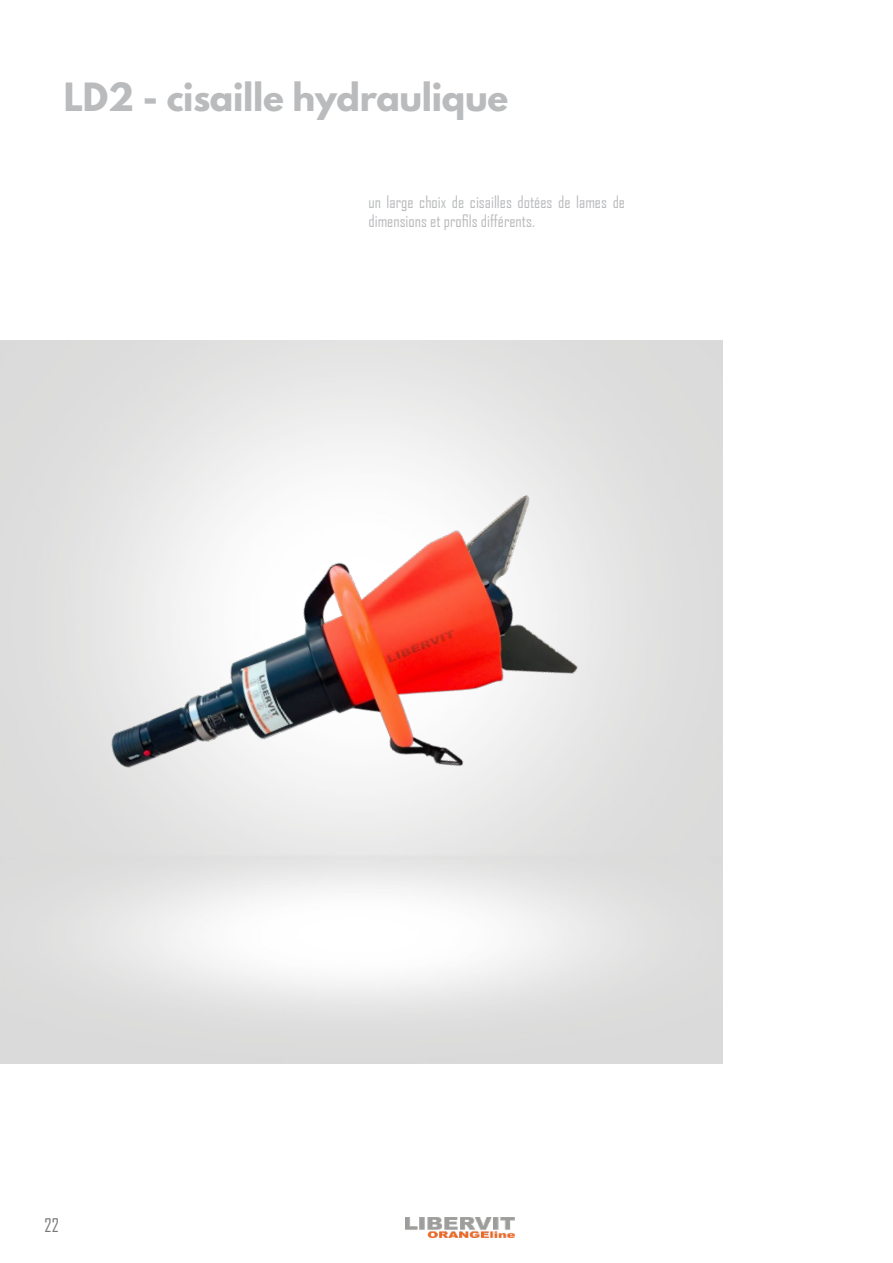
<style>
.page{position:relative;width:893px;height:1263px;background:#fff}
.page>*{position:absolute;margin:0;border:0;box-sizing:border-box;transform-origin:0 0}
.t1{font:700 34.5px "League Spartan";letter-spacing:-.01em;color:#babbbd}
.t2{font:18px "Agency FB";color:#76777a}
.t3{font:16.5px/19.8px "Agency FB";color:#babbbd}
</style>
<div class="page">
<img style="left:41px;top:391px;width:618px;height:507px">
<img style="left:406px;top:1217px;width:108px;height:21px">
<h1 class="t1" style="left:64px;top:70px;width:446px">LD2 - cisaille hydraulique</h1>
<p class="t3" style="left:369px;top:191px;width:258px">un large choix de cisailles dotées de lames de dimensions et profils différents.</p>
<p class="t2" style="left:45px;top:1214px;width:16px">22</p>
</div>
